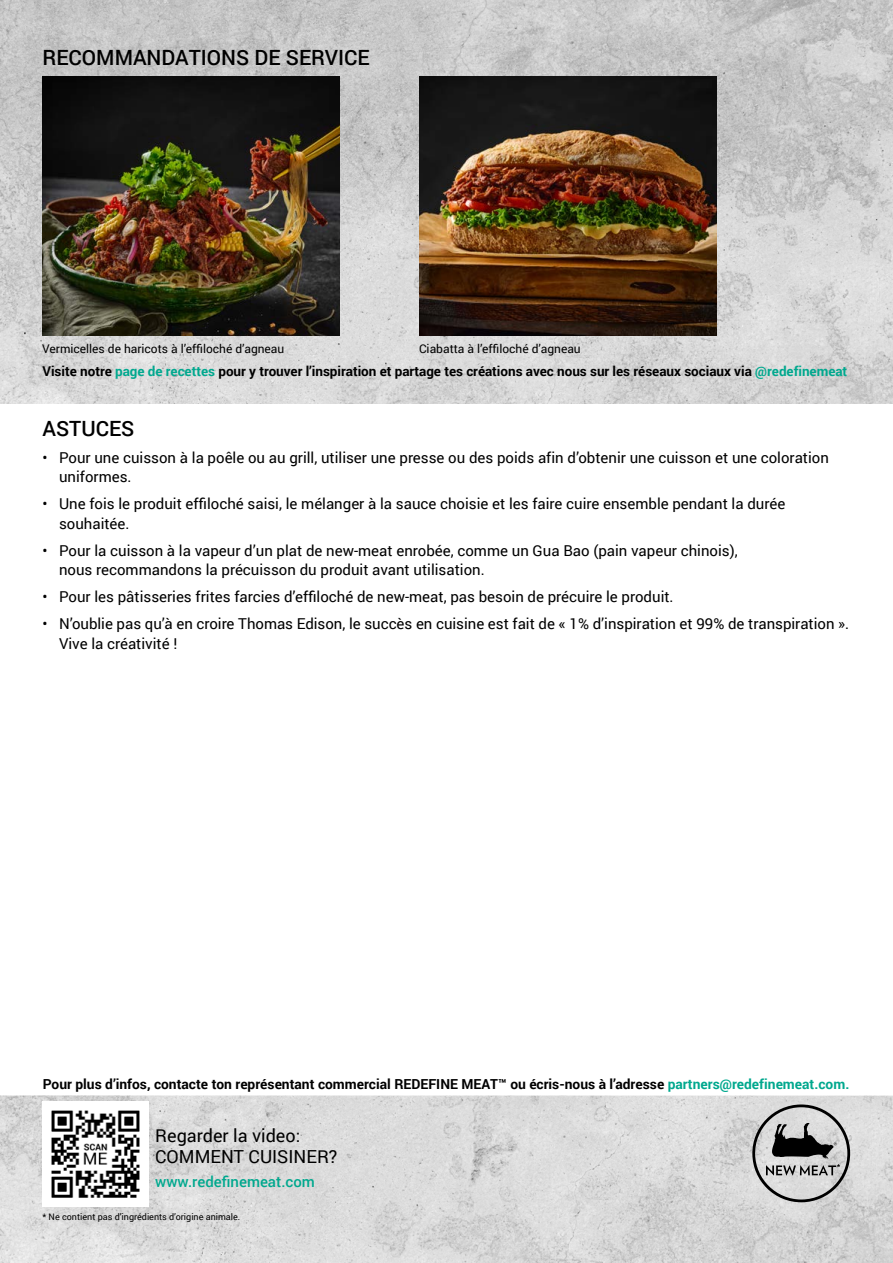
<style>
.page{position:relative;width:893px;height:1263px;background:#fff}
.page>*{position:absolute;margin:0;border:0;box-sizing:border-box;transform-origin:0 0}
.t1{font:500 21px "Roboto";color:#000}
.t2{font:18px/21px "Roboto";color:#000}
.t3{font:15px/19.5px "Roboto";color:#000}
.t4{font:500 15px "Roboto";color:#00a88e}
.t5{font:700 13.8px "Roboto";color:#000}
.t6{font:700 13.5px "Roboto";letter-spacing:-.005em;color:#000}
.t7{font:12px "Roboto";color:#000}
.t8{font:9px "Roboto";color:#000}
.s1{color:#00a88e}
</style>
<div class="page">
<img style="left:0;top:0;width:893px;height:404px">
<img style="left:0;top:1095px;width:893px;height:168px">
<img style="left:43px;top:1101px;width:105px;height:105px">
<svg style="left:752px;top:1104px;width:99px;height:98px;background:#a8a8a8"></svg>
<img style="left:42px;top:77px;width:298px;height:259px">
<img style="left:419px;top:77px;width:298px;height:259px">
<h1 class="t1" style="left:43px;top:45px;width:329px">RECOMMANDATIONS DE SERVICE</h1>
<p class="t7" style="left:42px;top:340px;width:244px">Vermicelles de haricots à l’effiloché d’agneau</p>
<p class="t7" style="left:419px;top:340px;width:163px">Ciabatta à l’effiloché d’agneau</p>
<p class="t6" style="left:43px;top:365px;width:806px">Visite notre <span class="s1">page de recettes</span> pour y trouver l’inspiration et partage tes créations avec nous sur les réseaux sociaux via <span class="s1">@redefinemeat</span></p>
<h1 class="t1" style="left:43px;top:416px;width:93px">ASTUCES</h1>
<p class="t3" style="left:59px;top:449px;width:771px;text-indent:-16px">• Pour une cuisson à la poêle ou au grill, utiliser une presse ou des poids afin d’obtenir une cuisson et une coloration uniformes.</p>
<p class="t3" style="left:59px;top:494px;width:728px;text-indent:-16px">• Une fois le produit effiloché saisi, le mélanger à la sauce choisie et les faire cuire ensemble pendant la durée souhaitée.</p>
<p class="t3" style="left:59px;top:542px;width:680px;text-indent:-16px">• Pour la cuisson à la vapeur d’un plat de new-meat enrobée, comme un Gua Bao (pain vapeur chinois), nous recommandons la précuisson du produit avant utilisation.</p>
<p class="t3" style="left:43px;top:587px;width:633px">• Pour les pâtisseries frites farcies d’effiloché de new-meat, pas besoin de précuire le produit.</p>
<p class="t3" style="left:59px;top:615px;width:792px;text-indent:-16px">• N’oublie pas qu’à en croire Thomas Edison, le succès en cuisine est fait de « 1% d’inspiration et 99% de transpiration ».<br>Vive la créativité !</p>
<p class="t5" style="left:43px;top:1079px;width:808px">Pour plus d’infos, contacte ton représentant commercial REDEFINE MEAT™ ou écris-nous à l’adresse <span class="s1">partners@redefinemeat.com.</span></p>
<p class="t2" style="left:155px;top:1126px;width:184px">Regarder la video:<br>COMMENT CUISINER?</p>
<p class="t4" style="left:155px;top:1170px;width:161px">www.redefinemeat.com</p>
<p class="t8" style="left:43px;top:1212px;width:199px">* Ne contient pas d’ingrédients d’origine animale.</p>
</div>
